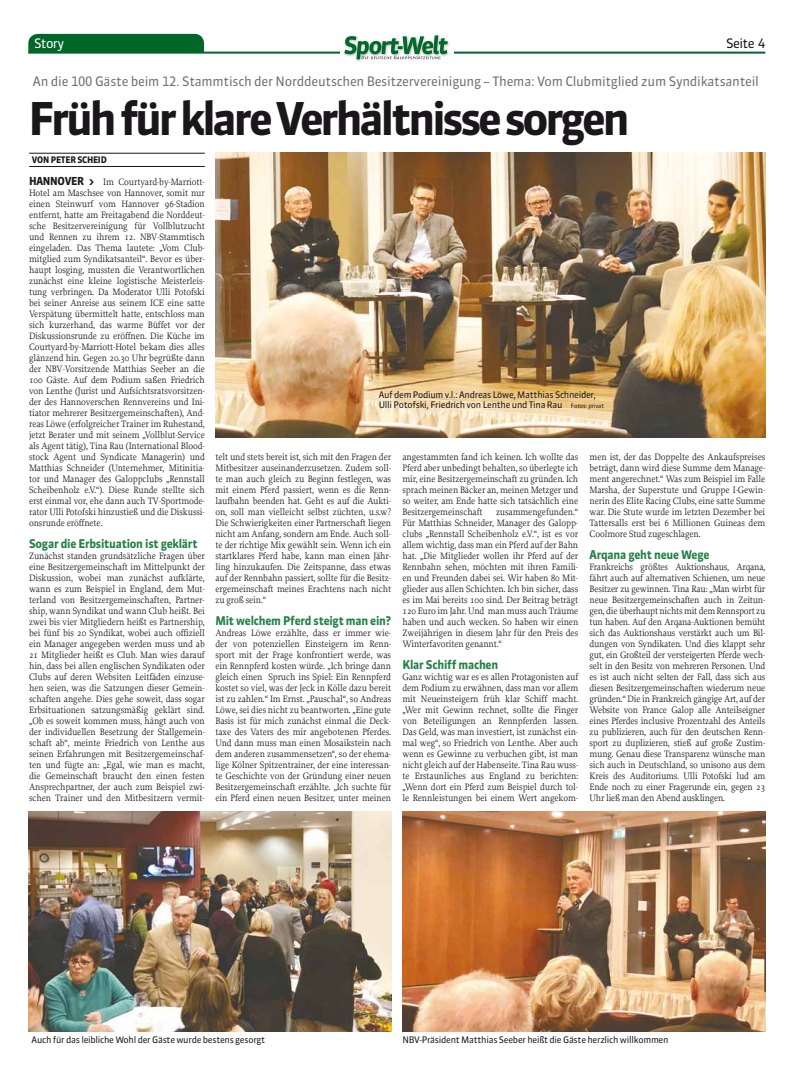
<style>
.page{position:relative;width:794px;height:1077px;background:#fff}
.page>*{position:absolute;margin:0;border:0;box-sizing:border-box;transform-origin:0 0}
.t1{font:700 45px "Sanuk";letter-spacing:-.07em;color:#1a171b}
.t2{font:13px "Sanuk TF";letter-spacing:-.02em;color:#707173}
.t3{font:13px "Sanuk LF";letter-spacing:-.05em;color:#1a171b}
.t4{font:13px "Sanuk LF";letter-spacing:-.05em;color:#fff}
.t5{font:700 12px "Sanuk TF";letter-spacing:-.02em;color:#228145;scale:.95 1}
.t6{font:9.7px/11px "Proforma";letter-spacing:-.01em;color:#1a171b;text-align:justify;scale:.95 1}
.t7{font:9px/10px "Sanuk TF";letter-spacing:-.03em;color:#1a171b}
.t8{font:700 9px "Sanuk TF";letter-spacing:-.03em;color:#1a171b;scale:.95 1}
.s1{font-family:"Sanuk TF";font-weight:700;font-size:11px}
.s2{font-size:6px}
</style>
<div class="page">
<hr style="left:28px;top:52px;width:737px;height:2px;background:#006729">
<div style="left:340px;top:34px;width:114px;height:22px;background:#fff"></div>
<img style="left:343px;top:34px;width:106px;height:28px">
<svg style="left:344px;top:35px;width:104px;height:24px"></svg>
<div style="left:28px;top:34px;width:176px;height:19px;background:#006729"></div>
<img style="left:215px;top:152px;width:550px;height:286px">
<hr style="left:29px;top:153px;width:176px;height:1px;background:#1a171b">
<hr style="left:29px;top:166px;width:176px;height:1px;background:#1a171b">
<img style="left:28px;top:812px;width:363px;height:220px">
<img style="left:403px;top:812px;width:362px;height:220px">
<h2 class="t4" style="left:34px;top:38px;width:32px">Story</h2>
<h2 class="t3" style="left:726px;top:38px;width:41px">Seite 4</h2>
<h2 class="t2" style="left:33px;top:76px;width:728px">An die 100 Gäste beim 12. Stammtisch der Norddeutschen Besitzervereinigung – Thema: Vom Clubmitglied zum Syndikatsanteil</h2>
<h1 class="t1" style="left:28px;top:100px;width:603px">Früh für klare Verhältnisse sorgen</h1>
<p class="t8" style="left:32px;top:156px;width:80px">VON PETER SCHEID</p>
<p class="t6" style="left:29px;top:178px;width:187px"><span class="s1">HANNOVER &gt;</span> Im Courtyard-by-Marriott-Hotel am Maschsee von Hannover, somit nur einen Steinwurf vom Hannover 96-Stadion entfernt, hatte am Freitagabend die Norddeut&shy;sche Besitzervereinigung für Vollblutzucht und Rennen zu ihrem 12. NBV-Stammtisch eingeladen. Das Thema lautete: „Vom Club&shy;mitglied zum Syndikatsanteil“. Bevor es über&shy;haupt losging, mussten die Verantwortlichen zunächst eine kleine logistische Meisterleis&shy;tung verbringen. Da Moderator Ulli Potofski bei seiner Anreise aus seinem ICE eine satte Verspätung übermittelt hatte, entschloss man sich kurzerhand, das warme Büffet vor der Diskussionsrunde zu eröffnen. Die Küche im Courtyard-by-Marriott-Hotel bekam dies alles glänzend hin. Gegen 20.30 Uhr begrüßte dann der NBV-Vorsitzende Matthias Seeber an die 100 Gäste. Auf dem Podium saßen Friedrich von Lenthe (Jurist und Aufsichtsratsvorsitzen&shy;der des Hannoverschen Rennvereins und Ini&shy;tiator mehrerer Besitzergemeinschaften), And&shy;reas Löwe (erfolgreicher Trainer im Ruhestand, jetzt Berater und mit seinem „Vollblut-Service als Agent tätig), Tina Rau (International Blood&shy;stock Agent und Syndicate Managerin) und Matthias Schneider (Unternehmer, Mitinitia&shy;tor und Manager des Galoppclubs „Rennstall Scheibenholz e.V.“). Diese Runde stellte sich erst einmal vor, ehe dann auch TV-Sportmode&shy;rator Ulli Potofski hinzustieß und die Diskussi&shy;onsrunde eröffnete.</p>
<p class="t5" style="left:29px;top:539px;width:179px">Sogar die Erbsituation ist geklärt</p>
<p class="t6" style="left:29px;top:552px;width:187px">Zunächst standen grundsätzliche Fragen über eine Besitzergemeinschaft im Mittelpunkt der Diskussion, wobei man zunächst aufklärte, wann es zum Beispiel in England, dem Mut&shy;terland von Besitzergemeinschaften, Partner&shy;ship, wann Syndikat und wann Club heißt. Bei zwei bis vier Mitgliedern heißt es Partnership, bei fünf bis 20 Syndikat, wobei auch offiziell ein Manager angegeben werden muss und ab 21 Mitglieder heißt es Club. Man wies darauf hin, dass bei allen englischen Syndikaten oder Clubs auf deren Websiten Leitfäden einzuse&shy;hen seien, was die Satzungen dieser Gemein&shy;schaften angehe. Dies gehe soweit, dass sogar Erbsituationen satzungsmäßig geklärt sind. „Ob es soweit kommen muss, hängt auch von der individuellen Besetzung der Stallgemein&shy;schaft ab“, meinte Friedrich von Lenthe aus seinen Erfahrungen mit Besitzergemeinschaf&shy;ten und fügte an: „Egal, wie man es macht, die Gemeinschaft braucht den einen festen Ansprechpartner, der auch zum Beispiel zwi&shy;schen Trainer und den Mitbesitzern vermit-</p>
<p class="t7" style="left:379px;top:391px;width:227px">Auf dem Podium v.l.: Andreas Löwe, Matthias Schneider,<br>Ulli Potofski, Friedrich von Lenthe und Tina Rau <span class="s2">Fotos: privat</span></p>
<p class="t6" style="left:215px;top:453px;width:186px">telt und stets bereit ist, sich mit den Fragen der Mitbesitzer auseinanderzusetzen. Zudem soll&shy;te man auch gleich zu Beginn festlegen, was mit einem Pferd passiert, wenn es die Renn&shy;laufbahn beenden hat. Geht es auf die Aukti&shy;on, soll man vielleicht selbst züchten, u.s.w?<br>Die Schwierigkeiten einer Partnerschaft liegen nicht am Anfang, sondern am Ende. Auch soll&shy;te der richtige Mix gewählt sein. Wenn ich ein startklares Pferd habe, kann man einen Jähr&shy;ling hinzukaufen. Die Zeitspanne, dass etwas auf der Rennbahn passiert, sollte für die Besitz&shy;ergemeinschaft meines Erachtens nach nicht zu groß sein.“</p>
<p class="t5" style="left:215px;top:616px;width:186px">Mit welchem Pferd steigt man ein?</p>
<p class="t6" style="left:215px;top:629px;width:187px">Andreas Löwe erzählte, dass er immer wie&shy;der von potenziellen Einsteigern im Renn&shy;sport mit der Frage konfrontiert werde, was ein Rennpferd kosten würde. „Ich bringe dann gleich einen Spruch ins Spiel: Ein Rennpferd kostet so viel, was der Jeck in Kölle dazu bereit ist zu zahlen.“ Im Ernst. „Pauschal“, so Andreas Löwe, sei dies nicht zu beantworten. „Eine gute Basis ist für mich zunächst einmal die Deck&shy;taxe des Vaters des mir angebotenen Pferdes.<br>Und dann muss man einen Mosaikstein nach dem anderen zusammensetzen“, so der ehema&shy;lige Kölner Spitzentrainer, der eine interessan&shy;te Geschichte von der Gründung einer neuen Besitzergemeinschaft erzählte. „Ich suchte für ein Pferd einen neuen Besitzer, unter meinen</p>
<p class="t6" style="left:403px;top:453px;width:187px">angestammten fand ich keinen. Ich wollte das Pferd aber unbedingt behalten, so überlegte ich mir, eine Besitzergemeinschaft zu gründen. Ich sprach meinen Bäcker an, meinen Metzger und so weiter, am Ende hatte sich tatsächlich eine Besitzergemeinschaft</p>
<p class="t6" style="left:403px;top:508px;width:187px;text-indent:94px">zusammengefunden.“ Für Matthias Schneider, Manager des Galopp&shy;clubs „Rennstall Scheibenholz e.V.“, ist es vor allem wichtig, dass man ein Pferd auf der Bahn hat. „Die Mitglieder wollen ihr Pferd auf der Rennbahn sehen, möchten mit ihren Famili&shy;en und Freunden dabei sei. Wir haben 80 Mit&shy;glieder aus allen Schichten. Ich bin sicher, dass es im Mai bereits 100 sind. Der Beitrag beträgt 120 Euro im Jahr. Und man muss auch Träume haben und auch wecken. So haben wir einen Zweijährigen in diesem Jahr für den Preis des Winterfavoriten genannt.“</p>
<p class="t5" style="left:403px;top:660px;width:102px">Klar Schiff machen</p>
<p class="t6" style="left:403px;top:673px;width:187px">Ganz wichtig war es es allen Protagonisten auf dem Podium zu erwähnen, dass man vor allem mit Neueinsteigern früh klar Schiff macht. „Wer mit Gewinn rechnet, sollte die Finger von Beteiligungen an Rennpferden lassen.<br>Das Geld, was man investiert, ist zunächst ein&shy;mal weg“, so Friedrich von Lenthe. Aber auch wenn es Gewinne zu verbuchen gibt, ist man nicht gleich auf der Habenseite. Tina Rau wuss&shy;te Erstaunliches aus England zu berichten: „Wenn dort ein Pferd zum Beispiel durch tol&shy;le Rennleistungen bei einem Wert angekom-</p>
<p class="t6" style="left:590px;top:453px;width:186px">men ist, der das Doppelte des Ankaufspreises beträgt, dann wird diese Summe dem Manage&shy;ment angerechnet.“ Was zum Beispiel im Falle Marsha, der Superstute und Gruppe I-Gewin&shy;nerin des Elite Racing Clubs, eine satte Summe war. Die Stute wurde im letzten Dezember bei Tattersalls erst bei 6 Millionen Guineas dem Coolmore Stud zugeschlagen.</p>
<p class="t5" style="left:590px;top:550px;width:128px">Arqana geht neue Wege</p>
<p class="t6" style="left:590px;top:563px;width:187px">Frankreichs größtes Auktionshaus, Arqana, fährt auch auf alternativen Schienen, um neue Besitzer zu gewinnen. Tina Rau: „Man wirbt für neue Besitzergemeinschaften auch in Zeitun&shy;gen, die überhaupt nichts mit dem Rennsport zu tun haben. Auf den Arqana-Auktionen bemüht sich das Auktionshaus verstärkt auch um Bil&shy;dungen von Syndikaten. Und dies klappt sehr gut, ein Großteil der versteigerten Pferde wech&shy;selt in den Besitz von mehreren Personen. Und es ist auch nicht selten der Fall, dass sich aus diesen Besitzergemeinschaften wiederum neue gründen.“ Die in Frankreich gängige Art, auf der Website von France Galop alle Anteilseigner eines Pferdes inclusive Prozentzahl des Anteils zu publizieren, auch für den deutschen Renn&shy;sport zu duplizieren, stieß auf große Zustim&shy;mung. Genau diese Transparenz wünsche man sich auch in Deutschland, so unisono aus dem Kreis des Auditoriums. Ulli Potofski lud am Ende noch zu einer Fragerunde ein, gegen 23<br>Uhr ließ man den Abend ausklingen.</p>
<p class="t7" style="left:32px;top:1035px;width:235px">Auch für das leibliche Wohl der Gäste wurde bestens gesorgt</p>
<p class="t7" style="left:403px;top:1035px;width:268px">NBV-Präsident Matthias Seeber heißt die Gäste herzlich willkommen</p>
</div>
